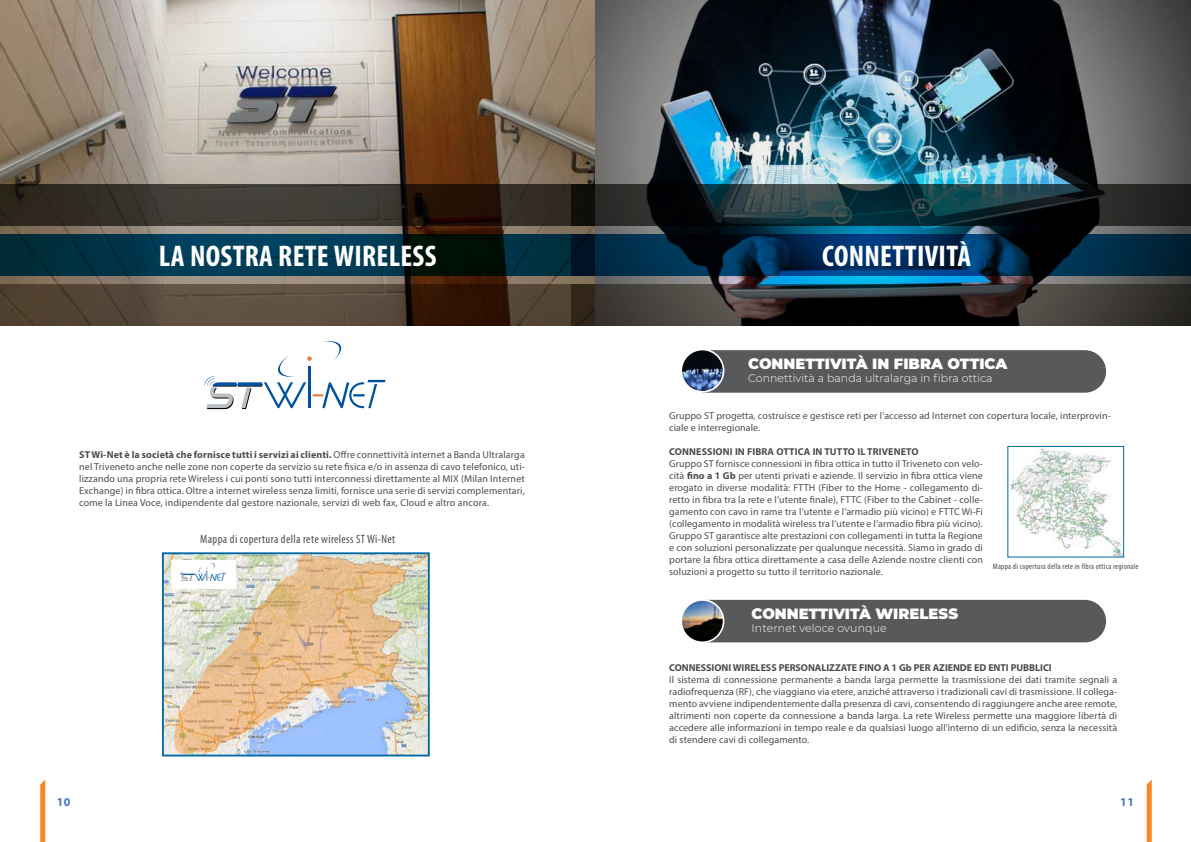
<style>
.page{position:relative;width:1191px;height:842px;background:#fff}
.page>*{position:absolute;margin:0;border:0;box-sizing:border-box;transform-origin:0 0}
.t1{font:700 condensed 30px "Myriad Pro";letter-spacing:.01em;color:#fff}
.t2{font:900 14.8px "Montserrat";color:#fff}
.t3{font:condensed 12px "Myriad Pro";letter-spacing:.03em;color:#4d4d4f}
.t4{font:700 12px "Myriad Pro";color:#4975ba}
.t5{font:300 11px "Montserrat";color:#fff}
.t6{font:10px/12px "Myriad Pro";letter-spacing:.01em;color:#4d4d4f;text-align:justify}
.t7{font:700 10px "Myriad Pro";letter-spacing:-.005em;color:#4d4d4f}
.t8{font:condensed 8.1px "Myriad Pro";letter-spacing:.03em;color:#4d4d4f}
.s1{font-weight:700}
</style>
<div class="page">
<svg style="left:0;top:0;width:595px;height:284px;background:#9f8f7f"></svg>
<img style="left:165px;top:555px;width:262px;height:198px">
<div style="left:162px;top:552px;width:268px;height:204px;border:2px solid #0169a6"></div>
<img style="left:173px;top:552px;width:234px;height:203px">
<div style="left:171px;top:560px;width:64px;height:29px;background:#fff"></div>
<img style="left:181px;top:564px;width:46px;height:17px">
<svg style="left:40px;top:780px;width:5px;height:62px"></svg>
<svg style="left:204px;top:341px;width:181px;height:68px"></svg>
<svg style="left:0;top:184px;width:571px;height:42px;background:#342e26"></svg>
<svg style="left:0;top:234px;width:571px;height:41px;background:#003040"></svg>
<svg style="left:0;top:284px;width:571px;height:41px;background:#503f31"></svg>
<img style="left:1009px;top:448px;width:113px;height:107px">
<div style="left:1007px;top:446px;width:117px;height:111px;border:1px solid #0169a6"></div>
<svg style="left:1146px;top:780px;width:5px;height:62px"></svg>
<div style="left:707px;top:350px;width:399px;height:43px;background:#58595b"></div>
<img style="left:681px;top:350px;width:42px;height:42px;border-radius:21px">
<div style="left:680px;top:349px;width:44px;height:44px;border:2px solid #fff;border-radius:50%"></div>
<div style="left:710px;top:600px;width:396px;height:42px;background:#58595b"></div>
<img style="left:681px;top:600px;width:42px;height:42px;border-radius:21px">
<div style="left:680px;top:599px;width:44px;height:44px;border:2px solid #fff;border-radius:50%"></div>
<img style="left:595px;top:0;width:596px;height:284px">
<svg style="left:571px;top:184px;width:620px;height:42px;background:#192a2d"></svg>
<svg style="left:571px;top:234px;width:620px;height:41px;background:#002747"></svg>
<svg style="left:571px;top:284px;width:620px;height:41px;background:#302d2b"></svg>
<h1 class="t1" style="left:159px;top:238px;width:279px">LA NOSTRA RETE WIRELESS</h1>
<p class="t6" style="left:79px;top:448px;width:447px"><span class="s1">ST Wi-Net è la società che fornisce tutti i servizi ai clienti.</span> Offre connettività internet a Banda Ultralarga nel Triveneto anche nelle zone non coperte da servizio su rete fisica e/o in assenza di cavo telefonico, uti&shy;lizzando una propria rete Wireless i cui ponti sono tutti interconnessi direttamente al MIX (Milan Internet Exchange) in fibra ottica. Oltre a internet wireless senza limiti, fornisce una serie di servizi complementari, come la Linea Voce, indipendente dal gestore nazionale, servizi di web fax, Cloud e altro ancora.</p>
<p class="t3" style="left:200px;top:532px;width:196px">Mappa di copertura della rete wireless ST Wi-Net</p>
<p class="t4" style="left:57px;top:794px;width:15px">10</p>
<h1 class="t1" style="left:822px;top:238px;width:150px">CONNETTIVITà</h1>
<h2 class="t2" style="left:748px;top:353px;width:210px">CONNETTIVITÀ IN FIBRA OTTIC</h2>
<h2 class="t2" style="left:995px;top:353px;width:13px">A</h2>
<p class="t5" style="left:748px;top:371px;width:246px">Connettività a banda ultralarga in fibra ottica</p>
<p class="t6" style="left:669px;top:409px;width:443px">Gruppo ST progetta, costruisce e gestisce reti per l’accesso ad Internet con copertura locale, interprovin&shy;ciale e interregionale.</p>
<p class="t7" style="left:669px;top:445px;width:251px">CONNESSIONI IN FIBRA OTTICA IN TUTTO IL TRIVENETO</p>
<p class="t6" style="left:669px;top:457px;width:315px">Gruppo ST fornisce connessioni in fibra ottica in tutto il Triveneto con velo&shy;cità <span class="s1">fino a 1 Gb</span> per utenti privati e aziende. Il servizio in fibra ottica viene erogato in diverse modalità: FTTH (Fiber to the Home - collegamento di&shy;retto in fibra tra la rete e l’utente finale), FTTC (Fiber to the Cabinet - colle&shy;gamento con cavo in rame tra l’utente e l’armadio più vicino) e FTTC Wi-Fi (collegamento in modalità wireless tra l’utente e l’armadio fibra più vicino).<br>Gruppo ST garantisce alte prestazioni con collegamenti in tutta la Regione e con soluzioni personalizzate per qualunque necessità. Siamo in grado di portare la fibra ottica direttamente a casa delle Aziende nostre clienti con soluzioni a progetto su tutto il territorio nazionale.</p>
<p class="t8" style="left:993px;top:562px;width:147px">Mappa di copertura della rete in fibra ottica regionale</p>
<h2 class="t2" style="left:751px;top:603px;width:208px">CONNETTIVITÀ WIRELESS</h2>
<p class="t5" style="left:751px;top:621px;width:137px">Internet veloce ovunque</p>
<p class="t7" style="left:669px;top:661px;width:384px">CONNESSIONI WIRELESS PERSONALIZZATE FINO A 1 Gb PER AZIENDE ED ENTI PUBBLICI</p>
<p class="t6" style="left:669px;top:673px;width:449px">Il sistema di connessione permanente a banda larga permette la trasmissione dei dati tramite segnali a radiofrequenza (RF), che viaggiano via etere, anziché attraverso i tradizionali cavi di trasmissione. Il collega&shy;mento avviene indipendentemente dalla presenza di cavi, consentendo di raggiungere anche aree remote, altrimenti non coperte da connessione a banda larga. La rete Wireless permette una maggiore libertà di accedere alle informazioni in tempo reale e da qualsiasi luogo all’interno di un edificio, senza la necessità di stendere cavi di collegamento.</p>
<p class="t4" style="left:1120px;top:794px;width:15px">11</p>
</div>
